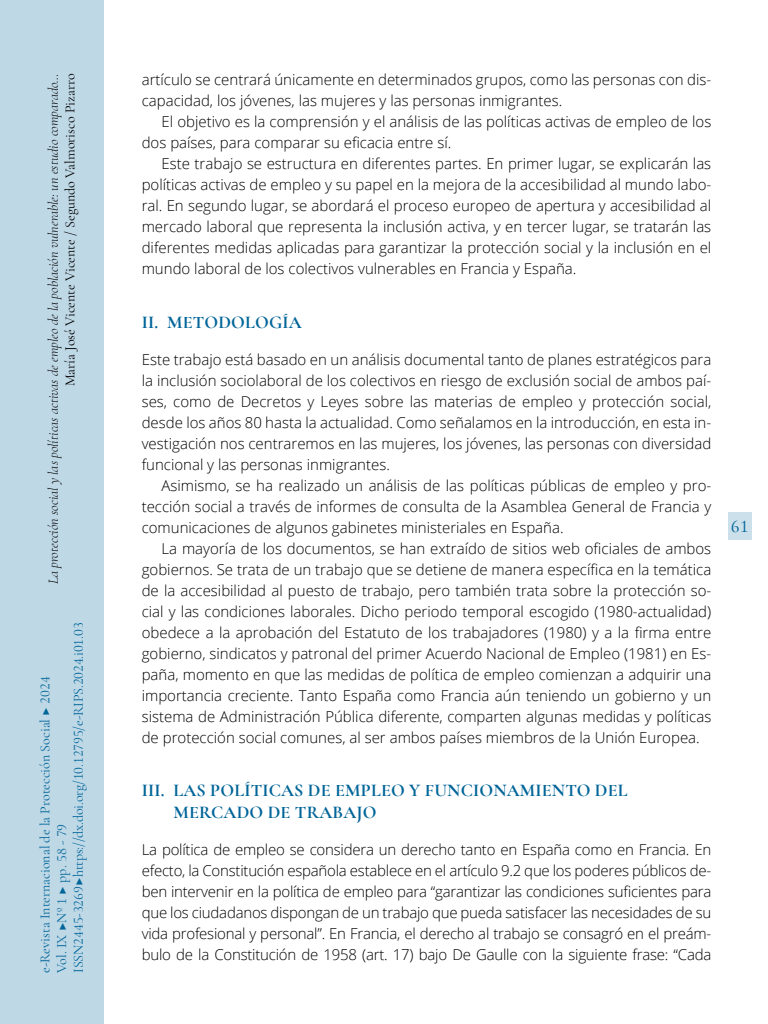
<style>
.page{position:relative;width:768px;height:1024px;background:#fff}
.page>*{position:absolute;margin:0;border:0;box-sizing:border-box;transform-origin:0 0}
.t1{font:700 18px/21.6px "Cormorant Garamond";letter-spacing:.01em;color:#006599}
.t2{font:500 18px "Cormorant Garamond";color:#006599}
.t3{font:300 15px/21px "Open Sans";color:#000;text-align:justify}
.t4{font:14px/16.8px "Cormorant Garamond";color:#006599}
.t5{font:italic 300 14px "Cormorant Garamond";color:#000}
.t6{font:14px "Cormorant Garamond";color:#000}
</style>
<div class="page">
<div style="left:0;top:0;width:103px;height:1024px;background:#bfd8e6"></div>
<div style="left:728px;top:512px;width:23px;height:28px;background:#cce0eb"></div>
<p class="t5" style="left:45px;top:584px;width:512px;rotate:-90deg">La protección social y las políticas activas de empleo de la población vulnerable: un estudio comparado…</p>
<p class="t6" style="left:62px;top:386px;width:314px;rotate:-90deg">María José Vicente Vicente / Segundo Valmorisco Pizarro</p>
<p class="t4" style="left:36px;top:973px;width:352px;rotate:-90deg">e-Revista Internacional de la Protección Social ▶ 2024<br>Vol. IX ▶Nº 1 ▶ pp. 58 - 79<br>ISSN 2445-3269 ▶ https://dx.doi.org/10.12795/e-RIPS.2024.i01.03</p>
<p class="t3" style="left:142px;top:69px;width:571px">artículo se centrará únicamente en determinados grupos, como las personas con dis&shy;capacidad, los jóvenes, las mujeres y las personas inmigrantes.</p>
<p class="t3" style="left:142px;top:111px;width:571px;text-indent:20px">El objetivo es la comprensión y el análisis de las políticas activas de empleo de los dos países, para comparar su eficacia entre sí.</p>
<p class="t3" style="left:142px;top:153px;width:571px;text-indent:20px">Este trabajo se estructura en diferentes partes. En primer lugar, se explicarán las políticas activas de empleo y su papel en la mejora de la accesibilidad al mundo labo&shy;ral. En segundo lugar, se abordará el proceso europeo de apertura y accesibilidad al mercado laboral que representa la inclusión activa, y en tercer lugar, se tratarán las diferentes medidas aplicadas para garantizar la protección social y la inclusión en el mundo laboral de los colectivos vulnerables en Francia y España.</p>
<p class="t1" style="left:142px;top:311px;width:161px">II. METODOLOGÍA</p>
<p class="t3" style="left:142px;top:348px;width:571px">Este trabajo está basado en un análisis documental tanto de planes estratégicos para la inclusión sociolaboral de los colectivos en riesgo de exclusión social de ambos paí&shy;ses, como de Decretos y Leyes sobre las materias de empleo y protección social, desde los años 80 hasta la actualidad. Como señalamos en la introducción, en esta in&shy;vestigación nos centraremos en las mujeres, los jóvenes, las personas con diversidad funcional y las personas inmigrantes.</p>
<p class="t3" style="left:142px;top:474px;width:571px;text-indent:20px">Asimismo, se ha realizado un análisis de las políticas públicas de empleo y pro&shy;tección social a través de informes de consulta de la Asamblea General de Francia y comunicaciones de algunos gabinetes ministeriales en España.</p>
<p class="t3" style="left:142px;top:537px;width:571px;text-indent:20px">La mayoría de los documentos, se han extraído de sitios web oficiales de ambos gobiernos. Se trata de un trabajo que se detiene de manera específica en la temática de la accesibilidad al puesto de trabajo, pero también trata sobre la protección so&shy;cial y las condiciones laborales. Dicho periodo temporal escogido (1980-actualidad) obedece a la aprobación del Estatuto de los trabajadores (1980) y a la firma entre gobierno, sindicatos y patronal del primer Acuerdo Nacional de Empleo (1981) en Es&shy;paña, momento en que las medidas de política de empleo comienzan a adquirir una importancia creciente. Tanto España como Francia aún teniendo un gobierno y un sistema de Administración Pública diferente, comparten algunas medidas y políticas de protección social comunes, al ser ambos países miembros de la Unión Europea.</p>
<p class="t1" style="left:174px;top:780px;width:456px;text-indent:-32px">III. LAS POLÍTICAS DE EMPLEO Y FUNCIONAMIENTO DEL<br>MERCADO DE TRABAJO</p>
<p class="t3" style="left:142px;top:839px;width:571px">La política de empleo se considera un derecho tanto en España como en Francia. En efecto, la Constitución española establece en el artículo 9.2 que los poderes públicos de&shy;ben intervenir en la política de empleo para “garantizar las condiciones suficientes para que los ciudadanos dispongan de un trabajo que pueda satisfacer las necesidades de su vida profesional y personal”. En Francia, el derecho al trabajo se consagró en el preám&shy;bulo de la Constitución de 1958 (art. 17) bajo De Gaulle con la siguiente frase: “Cada</p>
<p class="t2" style="left:731px;top:515px;width:19px">61</p>
</div>
